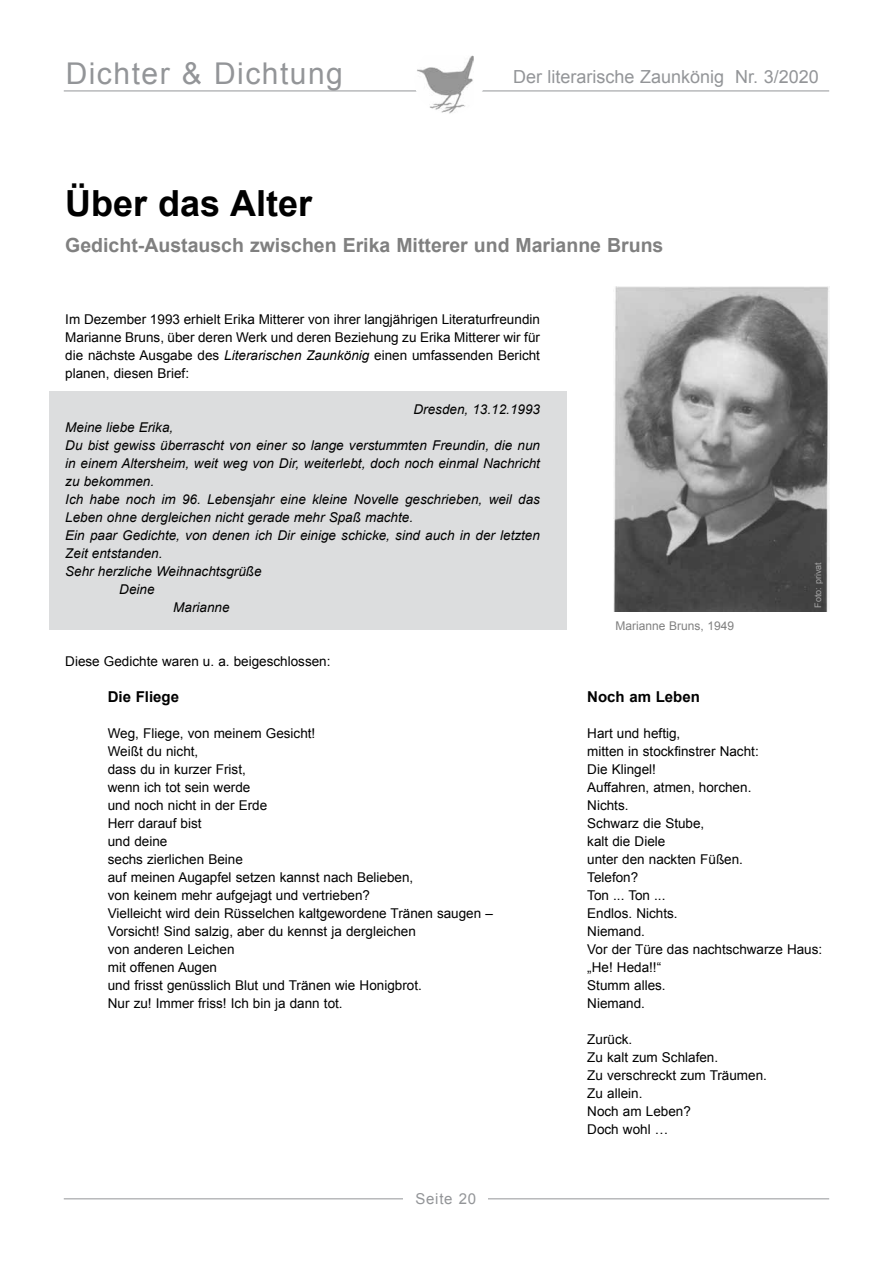
<style>
.page{position:relative;width:893px;height:1263px;background:#fff}
.page>*{position:absolute;margin:0;border:0;box-sizing:border-box;transform-origin:0 0}
.t1{font:700 36px "Arial";color:#000}
.t2{font:30px "Arial";letter-spacing:.05em;color:#939598}
.t3{font:700 19.5px "Arial";color:#808080}
.t4{font:18px "Arial";color:#939598}
.t5{font:700 15px "Arial";color:#000}
.t6{font:15px "Arial";letter-spacing:.05em;color:#939598}
.t7{font:13.5px/18px "Arial";color:#000}
.t8{font:italic 13.5px "Arial";color:#000}
.t9{font:12px "Arial";color:#808080}
.t10{font:9px "Arial";color:#a6a6a6}
.s1{font-style:italic}
</style>
<div class="page">
<div style="left:50px;top:391px;width:517px;height:239px;background:#dcddde"></div>
<hr style="left:64px;top:91px;width:765px;height:1px;background:#939598">
<hr style="left:64px;top:1198px;width:765px;height:1px;background:#939598">
<div style="left:404px;top:1191px;width:84px;height:27px;background:#fff"></div>
<div style="left:415px;top:45px;width:69px;height:69px;background:#fff;border-radius:50%"></div>
<img style="left:415px;top:56px;width:59px;height:56px">
<div style="left:415px;top:45px;width:69px;height:69px;border:1px solid #fff;border-radius:50%"></div>
<img style="left:614px;top:286px;width:216px;height:325px">
<h2 class="t2" style="left:66px;top:57px;width:279px">Dichter &amp; Dichtung</h2>
<h3 class="t4" style="left:513px;top:67px;width:307px">Der literarische Zaunkönig Nr. 3/2020</h3>
<h1 class="t1" style="left:65px;top:183px;width:248px">Über das Alter</h1>
<h3 class="t3" style="left:65px;top:234px;width:600px">Gedicht-Austausch zwischen Erika Mitterer und Marianne Bruns</h3>
<p class="t7" style="left:65px;top:310px;width:476px;text-align:justify">Im Dezember 1993 erhielt Erika Mitterer von ihrer langjährigen Literaturfreundin Marianne Bruns, über deren Werk und deren Beziehung zu Erika Mitterer wir für die nächste Ausgabe des <span class="s1">Literarischen Zaunkönig</span> einen umfassenden Bericht planen, diesen Brief:</p>
<p class="t8" style="left:414px;top:402px;width:128px">Dresden, 13.12.1993</p>
<p class="t8" style="left:65px;top:420px;width:110px">Meine liebe Erika,</p>
<p class="t8" style="left:65px;top:438px;width:476px">Du bist gewiss überrascht von einer so lange verstummten Freundin, die nun</p>
<p class="t8" style="left:65px;top:456px;width:476px">in einem Altersheim, weit weg von Dir, weiterlebt, doch noch einmal Nachricht</p>
<p class="t8" style="left:65px;top:474px;width:90px">zu bekommen.</p>
<p class="t8" style="left:65px;top:492px;width:476px">Ich habe noch im 96. Lebensjahr eine kleine Novelle geschrieben, weil das</p>
<p class="t8" style="left:65px;top:510px;width:349px">Leben ohne dergleichen nicht gerade mehr Spaß machte.</p>
<p class="t8" style="left:65px;top:528px;width:476px">Ein paar Gedichte, von denen ich Dir einige schicke, sind auch in der letzten</p>
<p class="t8" style="left:65px;top:546px;width:99px">Zeit entstanden.</p>
<p class="t8" style="left:65px;top:564px;width:198px">Sehr herzliche Weihnachtsgrüße</p>
<p class="t8" style="left:119px;top:582px;width:37px">Deine</p>
<p class="t8" style="left:173px;top:600px;width:58px">Marianne</p>
<p class="t9" style="left:615px;top:619px;width:120px">Marianne Bruns, 1949</p>
<p class="t10" style="left:813px;top:608px;width:47px;rotate:-90deg">Foto: privat</p>
<p class="t7" style="left:65px;top:652px;width:267px">Diese Gedichte waren u. a. beigeschlossen:</p>
<p class="t5" style="left:108px;top:688px;width:73px">Die Fliege</p>
<p class="t7" style="left:108px;top:724px;width:387px">Weg, Fliege, von meinem Gesicht!<br>Weißt du nicht,<br>dass du in kurzer Frist,<br>wenn ich tot sein werde<br>und noch nicht in der Erde<br>Herr darauf bist<br>und deine<br>sechs zierlichen Beine<br>auf meinen Augapfel setzen kannst nach Belieben,<br>von keinem mehr aufgejagt und vertrieben?<br>Vielleicht wird dein Rüsselchen kaltgewordene Tränen saugen –<br>Vorsicht! Sind salzig, aber du kennst ja dergleichen<br>von anderen Leichen<br>mit offenen Augen<br>und frisst genüsslich Blut und Tränen wie Honigbrot.<br>Nur zu! Immer friss! Ich bin ja dann tot.</p>
<p class="t6" style="left:415px;top:1190px;width:62px">Seite 20</p>
<p class="t5" style="left:587px;top:688px;width:114px">Noch am Leben</p>
<p class="t7" style="left:587px;top:724px;width:236px">Hart und heftig,<br>mitten in stockfinstrer Nacht:<br>Die Klingel!<br>Auffahren, atmen, horchen.<br>Nichts.<br>Schwarz die Stube,<br>kalt die Diele<br>unter den nackten Füßen.<br>Telefon?<br>Ton ... Ton ...<br>Endlos. Nichts.<br>Niemand.<br>Vor der Türe das nachtschwarze Haus: „He! Heda!!“<br>Stumm alles.<br>Niemand.</p>
<p class="t7" style="left:587px;top:1030px;width:181px">Zurück.<br>Zu kalt zum Schlafen.<br>Zu verschreckt zum Träumen.<br>Zu allein.<br>Noch am Leben?<br>Doch wohl …</p>
</div>
